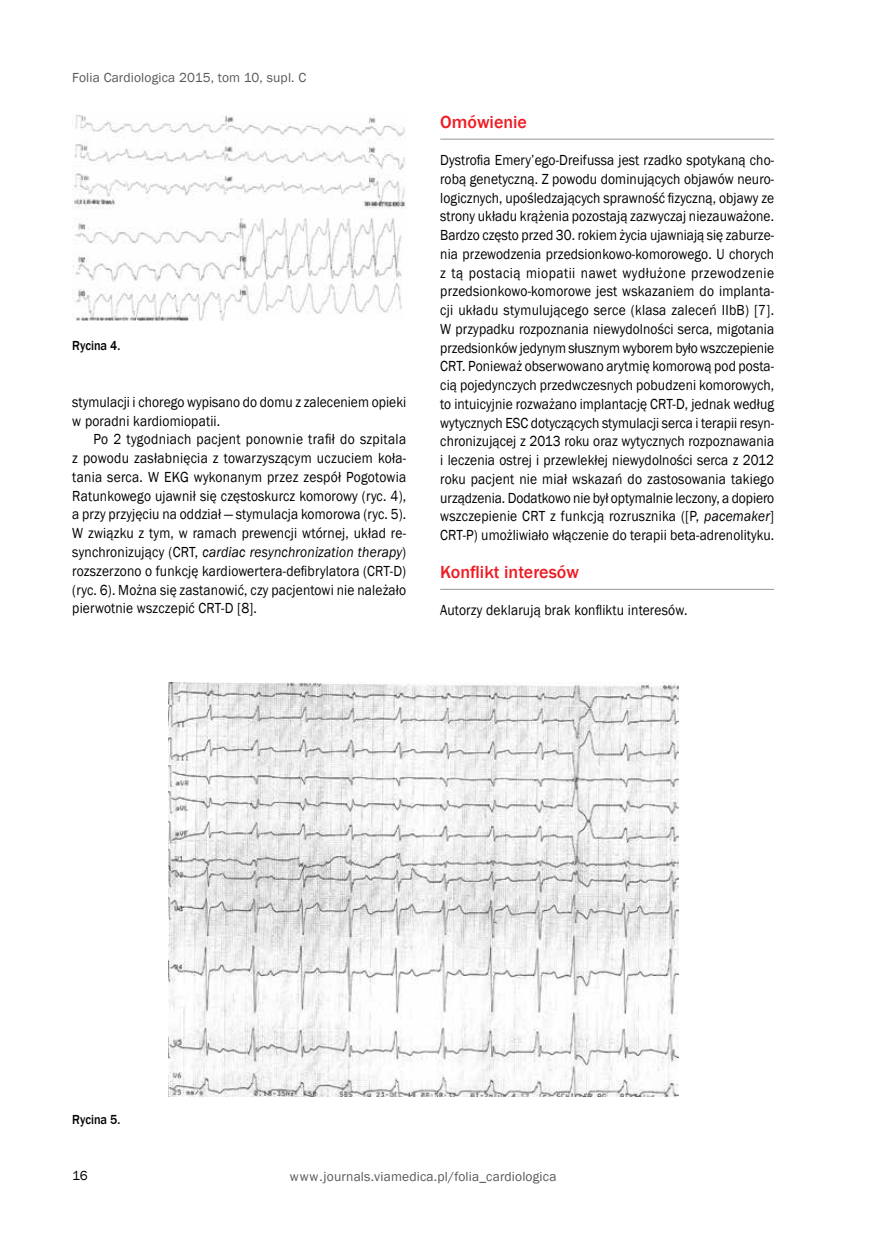
<style>
.page{position:relative;width:872px;height:1234px;background:#fff}
.page>*{position:absolute;margin:0;border:0;box-sizing:border-box;transform-origin:0 0}
.t1{font:500 18px "Franklin Gothic";color:#ed1d24}
.t2{font:15px/18.8px "Franklin Gothic";letter-spacing:.01em;color:#000;text-align:justify;scale:.9 1}
.t3{font:13.5px "Franklin Gothic";letter-spacing:.01em;color:#58595b}
.t4{font:500 13.5px "Franklin Gothic";color:#000;scale:.9 1}
.t5{font:13.5px "Franklin Gothic";color:#000}
.s1{font-style:italic}
</style>
<div class="page">
<img style="left:72px;top:115px;width:334px;height:205px">
<hr style="left:440px;top:139px;width:334px;height:1px;background:#939598">
<hr style="left:440px;top:589px;width:334px;height:1px;background:#939598">
<img style="left:168px;top:682px;width:510px;height:414px">
<p class="t3" style="left:72px;top:69px;width:235px">Folia Cardiologica 2015, tom 10, supl. C</p>
<p class="t4" style="left:72px;top:336px;width:55px">Rycina 4.</p>
<p class="t2" style="left:72px;top:393px;width:372px">stymulacji i chorego wypisano do domu z zaleceniem opieki w poradni kardiomiopatii.</p>
<p class="t2" style="left:72px;top:430px;width:372px;text-indent:21px">Po 2 tygodniach pacjent ponownie trafił do szpitala z powodu zasłabnięcia z towarzyszącym uczuciem koła&shy;tania serca. W EKG wykonanym przez zespół Pogotowia Ratunkowego ujawnił się częstoskurcz komorowy (ryc. 4), a przy przyjęciu na oddział — stymulacja komorowa (ryc. 5).<br>W związku z tym, w ramach prewencji wtórnej, układ re&shy;synchronizujący (CRT, <span class="s1">cardiac resynchronization therapy</span>) rozszerzono o funkcję kardiowertera-defibrylatora (CRT-D) (ryc. 6). Można się zastanowić, czy pacjentowi nie należało pierwotnie wszczepić CRT-D [8].</p>
<p class="t1" style="left:440px;top:110px;width:88px">Omówienie</p>
<p class="t2" style="left:440px;top:151px;width:372px">Dystrofia Emery’ego-Dreifussa jest rzadko spotykaną cho&shy;robą genetyczną. Z powodu dominujących objawów neuro&shy;logicznych, upośledzających sprawność fizyczną, objawy ze strony układu krążenia pozostają zazwyczaj niezauważone.<br>Bardzo często przed 30. rokiem życia ujawniają się zaburze&shy;nia przewodzenia przedsionkowo-komorowego. U chorych z tą postacią miopatii nawet wydłużone przewodzenie przedsionkowo-komorowe jest wskazaniem do implanta&shy;cji układu stymulującego serce (klasa zaleceń IIbB) [7].<br>W przypadku rozpoznania niewydolności serca, migotania przedsionków jedynym słusznym wyborem było wszczepienie CRT. Ponieważ obserwowano arytmię komorową pod posta&shy;cią pojedynczych przedwczesnych pobudzeni komorowych, to intuicyjnie rozważano implantację CRT-D, jednak według wytycznych ESC dotyczących stymulacji serca i terapii resyn&shy;chronizującej z 2013 roku oraz wytycznych rozpoznawania i leczenia ostrej i przewlekłej niewydolności serca z 2012 roku pacjent nie miał wskazań do zastosowania takiego urządzenia. Dodatkowo nie był optymalnie leczony, a dopiero wszczepienie CRT z funkcją rozrusznika ([P, <span class="s1">pacemaker</span>] CRT-P) umożliwiało włączenie do terapii beta-adrenolityku.</p>
<p class="t1" style="left:440px;top:560px;width:140px">Konflikt interesów</p>
<p class="t2" style="left:440px;top:601px;width:276px">Autorzy deklarują brak konfliktu interesów.</p>
<p class="t4" style="left:72px;top:1111px;width:55px">Rycina 5.</p>
<p class="t5" style="left:72px;top:1166px;width:17px">16</p>
<p class="t3" style="left:290px;top:1168px;width:268px">www.journals.viamedica.pl/folia_cardiologica</p>
</div>
